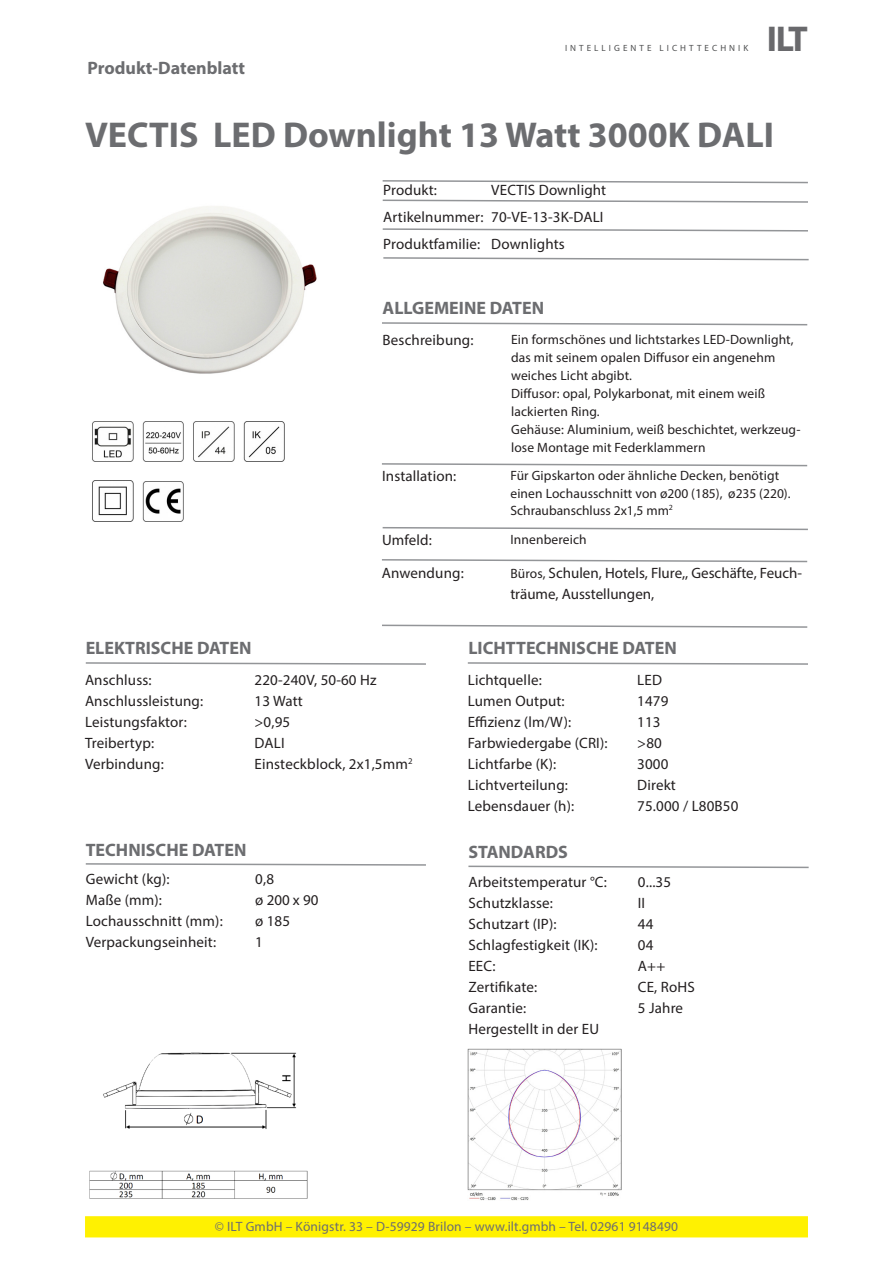
<style>
.page{position:relative;width:893px;height:1263px;background:#fff}
.page>*{position:absolute;margin:0;border:0;box-sizing:border-box;transform-origin:0 0}
.t1{font:700 36px "Myriad Pro";color:#6c6d70}
.t2{font:700 36px "Myriad Pro";color:#69696c}
.t3{font:700 18px "Myriad Pro";color:#6c6d70}
.t4{font:15px/27px "Myriad Pro";letter-spacing:.01em;color:#231f20}
.t5{font:13.5px/18px "Myriad Pro";letter-spacing:.01em;color:#231f20}
.t6{font:13.5px "Myriad Pro";letter-spacing:.01em;color:#6c6d70}
.t7{font:9px "Myriad Pro";letter-spacing:.34em;color:#4e4f50}
.s1{font-size:13.5px}
</style>
<div class="page">
<img style="left:103px;top:206px;width:214px;height:168px">
<img style="left:92px;top:421px;width:193px;height:41px">
<img style="left:92px;top:481px;width:92px;height:41px">
<svg style="left:382px;top:199px;width:426px;height:4px"></svg>
<svg style="left:382px;top:228px;width:426px;height:4px"></svg>
<svg style="left:383px;top:257px;width:426px;height:4px"></svg>
<svg style="left:382px;top:180px;width:426px;height:4px"></svg>
<svg style="left:382px;top:322px;width:426px;height:4px"></svg>
<svg style="left:382px;top:463px;width:426px;height:4px"></svg>
<svg style="left:382px;top:527px;width:426px;height:4px"></svg>
<svg style="left:382px;top:559px;width:426px;height:4px"></svg>
<svg style="left:382px;top:624px;width:426px;height:4px"></svg>
<svg style="left:467px;top:662px;width:341px;height:3px"></svg>
<svg style="left:85px;top:662px;width:341px;height:3px"></svg>
<svg style="left:85px;top:863px;width:341px;height:3px"></svg>
<svg style="left:468px;top:865px;width:341px;height:4px"></svg>
<img style="left:89px;top:1052px;width:219px;height:147px">
<img style="left:468px;top:1048px;width:153px;height:153px">
<div style="left:85px;top:1216px;width:723px;height:21px;background:#fff101;border:2px solid #fff101"></div>
<p class="t3" style="left:87px;top:56px;width:159px">Produkt-Datenblatt</p>
<p class="t7" style="left:565px;top:43px;width:185px">INTELLIGENTE LICHTTECHNIK</p>
<h1 class="t2" style="left:767px;top:16px;width:43px">ILT</h1>
<h1 class="t1" style="left:85px;top:112px;width:690px">VECTIS LED Downlight 13 Watt 3000K DALI</h1>
<p class="t4" style="left:383px;top:176px;width:224px;text-indent:108px">VECTIS Downlight<br>Artikelnummer: 70-VE-13-3K-DALI<br>Produktfamilie: Downlights</p>
<p class="t4" style="left:383px;top:176px;width:55px">Produkt:</p>
<p class="t3" style="left:383px;top:297px;width:163px">ALLGEMEINE DATEN</p>
<p class="t5" style="left:511px;top:330px;width:291px">Ein formschönes und lichtstarkes LED-Downlight, das mit seinem opalen Diffusor ein angenehm weiches Licht abgibt.<br>Diffusor: opal, Polykarbonat, mit einem weiß lackierten Ring.<br>Gehäuse: Aluminium, weiß beschichtet, werkzeug&shy;lose Montage mit Federklammern</p>
<p class="t4" style="left:382px;top:463px;width:76px">Installation:</p>
<p class="t5" style="left:510px;top:467px;width:282px">Für Gipskarton oder ähnliche Decken, benötigt einen Lochausschnitt von ø200 (185), ø235 (220).</p>
<p class="t5" style="left:510px;top:501px;width:164px">Schraubanschluss 2x1,5 mm<sup>2</sup></p>
<p class="t4" style="left:382px;top:526px;width:51px">Umfeld:</p>
<p class="t5" style="left:510px;top:530px;width:78px">Innenbereich</p>
<p class="t4" style="left:382px;top:559px;width:83px">Anwendung:</p>
<p class="t4" style="left:510px;top:562px;width:293px;line-height:21px"><span class="s1">Büros,</span> Schulen, Hotels, Flure,, Geschäfte, Feuch&shy;träume, Ausstellungen,</p>
<p class="t4" style="left:383px;top:326px;width:92px">Beschreibung:</p>
<p class="t3" style="left:86px;top:637px;width:167px">ELEKTRISCHE DATEN</p>
<p class="t3" style="left:468px;top:637px;width:210px">LICHTTECHNISCHE DATEN</p>
<p class="t4" style="left:85px;top:666px;width:68px">Anschluss:</p>
<p class="t4" style="left:255px;top:666px;width:124px">220-240V, 50-60 Hz</p>
<p class="t4" style="left:85px;top:687px;width:120px">Anschlussleistung:</p>
<p class="t4" style="left:255px;top:687px;width:50px">13 Watt</p>
<p class="t4" style="left:85px;top:708px;width:103px">Leistungsfaktor:</p>
<p class="t4" style="left:255px;top:708px;width:37px">&gt;0,95</p>
<p class="t4" style="left:85px;top:729px;width:71px">Treibertyp:</p>
<p class="t4" style="left:255px;top:729px;width:32px">DALI</p>
<p class="t4" style="left:85px;top:750px;width:80px">Verbindung:</p>
<p class="t4" style="left:255px;top:750px;width:160px">Einsteckblock, 2x1,5mm<sup>2</sup></p>
<p class="t3" style="left:86px;top:838px;width:162px">TECHNISCHE DATEN</p>
<p class="t4" style="left:86px;top:865px;width:85px">Gewicht (kg):</p>
<p class="t4" style="left:255px;top:865px;width:20px">0,8</p>
<p class="t4" style="left:86px;top:886px;width:78px">Maße (mm):</p>
<p class="t4" style="left:255px;top:886px;width:65px">ø 200 x 90</p>
<p class="t4" style="left:86px;top:907px;width:139px">Lochausschnitt (mm):</p>
<p class="t4" style="left:255px;top:907px;width:36px">ø 185</p>
<p class="t4" style="left:86px;top:928px;width:132px">Verpackungseinheit:</p>
<p class="t4" style="left:255px;top:928px;width:9px">1</p>
<p class="t4" style="left:468px;top:666px;width:76px">Lichtquelle:</p>
<p class="t4" style="left:637px;top:666px;width:26px">LED</p>
<p class="t4" style="left:468px;top:687px;width:98px">Lumen Output:</p>
<p class="t4" style="left:637px;top:687px;width:33px">1479</p>
<p class="t4" style="left:468px;top:708px;width:105px">Effizienz (lm/W):</p>
<p class="t4" style="left:637px;top:708px;width:25px">113</p>
<p class="t4" style="left:468px;top:729px;width:141px">Farbwiedergabe (CRI):</p>
<p class="t4" style="left:637px;top:729px;width:26px">&gt;80</p>
<p class="t4" style="left:468px;top:750px;width:90px">Lichtfarbe (K):</p>
<p class="t4" style="left:637px;top:750px;width:33px">3000</p>
<p class="t4" style="left:468px;top:771px;width:102px">Lichtverteilung:</p>
<p class="t4" style="left:637px;top:771px;width:40px">Direkt</p>
<p class="t4" style="left:468px;top:792px;width:108px">Lebensdauer (h):</p>
<p class="t4" style="left:637px;top:792px;width:103px">75.000 / L80B50</p>
<p class="t3" style="left:468px;top:840px;width:101px">STANDARDS</p>
<p class="t4" style="left:468px;top:868px;width:140px">Arbeitstemperatur °C:</p>
<p class="t4" style="left:638px;top:868px;width:35px">0...35</p>
<p class="t4" style="left:468px;top:889px;width:86px">Schutzklasse:</p>
<p class="t4" style="left:638px;top:889px;width:9px">II</p>
<p class="t4" style="left:468px;top:910px;width:90px">Schutzart (IP):</p>
<p class="t4" style="left:638px;top:910px;width:17px">44</p>
<p class="t4" style="left:468px;top:931px;width:131px">Schlagfestigkeit (IK):</p>
<p class="t4" style="left:638px;top:931px;width:17px">04</p>
<p class="t4" style="left:468px;top:952px;width:29px">EEC:</p>
<p class="t4" style="left:638px;top:952px;width:29px">A++</p>
<p class="t4" style="left:468px;top:973px;width:70px">Zertifikate:</p>
<p class="t4" style="left:638px;top:973px;width:58px">CE, RoHS</p>
<p class="t4" style="left:468px;top:994px;width:59px">Garantie:</p>
<p class="t4" style="left:638px;top:994px;width:47px">5 Jahre</p>
<p class="t4" style="left:468px;top:1015px;width:132px">Hergestellt in der EU</p>
<p class="t6" style="left:215px;top:1218px;width:465px">© ILT GmbH – Königstr. 33 – D-59929 Brilon – www.ilt.gmbh – Tel. 02961 9148490</p>
</div>
